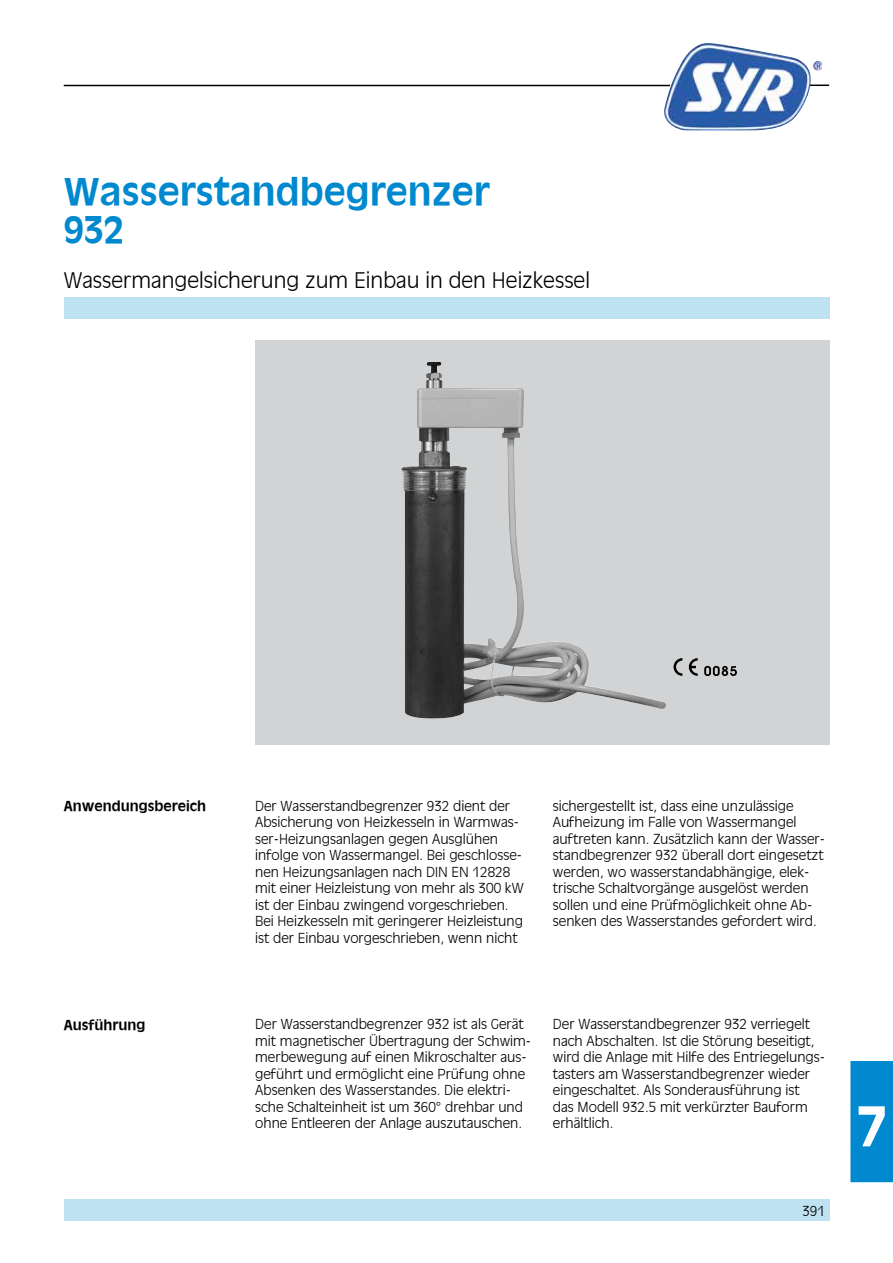
<style>
.page{position:relative;width:893px;height:1263px;background:#fff}
.page>*{position:absolute;margin:0;border:0;box-sizing:border-box;transform-origin:0 0}
.t1{font:700 54px "Ant Oliv";color:#fff}
.t2{font:700 36px/37.5px "Ant Oliv";color:#0089cf}
.t3{font:300 21px "Ant Oliv";color:#000}
.t4{font:300 13.5px/16.5px "Ant Oliv";color:#000}
.t5{font:700 13.5px "Ant Oliv";color:#000}
</style>
<div class="page">
<div style="left:64px;top:298px;width:765px;height:21px;background:#bfe2f3"></div>
<div style="left:64px;top:1199px;width:765px;height:21px;background:#bfe2f3"></div>
<img style="left:663px;top:43px;width:159px;height:87px">
<hr style="left:64px;top:85px;width:606px;height:1px;background:#000">
<svg style="left:810px;top:85px;width:19px;height:1px"></svg>
<div style="left:255px;top:340px;width:574px;height:405px;background:#d1d3d4"></div>
<div style="left:850px;top:1061px;width:43px;height:121px;background:#0089cf"></div>
<img style="left:401px;top:362px;width:265px;height:356px">
<svg style="left:689px;top:658px;width:9px;height:18px"></svg>
<svg style="left:674px;top:658px;width:8px;height:18px"></svg>
<svg style="left:704px;top:666px;width:33px;height:10px"></svg>
<h2 class="t2" style="left:64px;top:172px;width:427px">Wasserstandbegrenzer<br>932</h2>
<h3 class="t3" style="left:64px;top:268px;width:528px">Wassermangelsicherung zum Einbau in den Heizkessel</h3>
<p class="t5" style="left:64px;top:798px;width:144px">Anwendungsbereich</p>
<p class="t5" style="left:64px;top:1016px;width:83px">Ausführung</p>
<p class="t4" style="left:255px;top:797px;width:270px">Der Wasserstandbegrenzer 932 dient der Absicherung von Heizkesseln in Warmwas&shy;ser-Heizungsanlagen gegen Ausglühen infolge von Wassermangel. Bei geschlosse&shy;nen Heizungsanlagen nach DIN EN 12828 mit einer Heizleistung von mehr als 300 kW ist der Einbau zwingend vorgeschrieben.<br>Bei Heizkesseln mit geringerer Heizleistung ist der Einbau vorgeschrieben, wenn nicht</p>
<p class="t4" style="left:553px;top:797px;width:274px">sichergestellt ist, dass eine unzulässige Aufheizung im Falle von Wassermangel auftreten kann. Zusätzlich kann der Wasser&shy;standbegrenzer 932 überall dort eingesetzt werden, wo wasserstandabhängige, elek&shy;trische Schaltvorgänge ausgelöst werden sollen und eine Prüfmöglichkeit ohne Ab&shy;senken des Wasserstandes gefordert wird.</p>
<p class="t4" style="left:255px;top:1015px;width:275px">Der Wasserstandbegrenzer 932 ist als Gerät mit magnetischer Übertragung der Schwim&shy;merbewegung auf einen Mikroschalter aus&shy;geführt und ermöglicht eine Prüfung ohne Absenken des Wasserstandes. Die elektri&shy;sche Schalteinheit ist um 360° drehbar und ohne Entleeren der Anlage auszutauschen.</p>
<p class="t4" style="left:553px;top:1015px;width:272px">Der Wasserstandbegrenzer 932 verriegelt nach Abschalten. Ist die Störung beseitigt, wird die Anlage mit Hilfe des Entriegelungs&shy;tasters am Wasserstandbegrenzer wieder eingeschaltet. Als Sonderausführung ist das Modell 932.5 mit verkürzter Bauform erhältlich.</p>
<p class="t4" style="left:802px;top:1203px;width:24px">391</p>
<h1 class="t1" style="left:857px;top:1093px;width:32px">7</h1>
</div>
